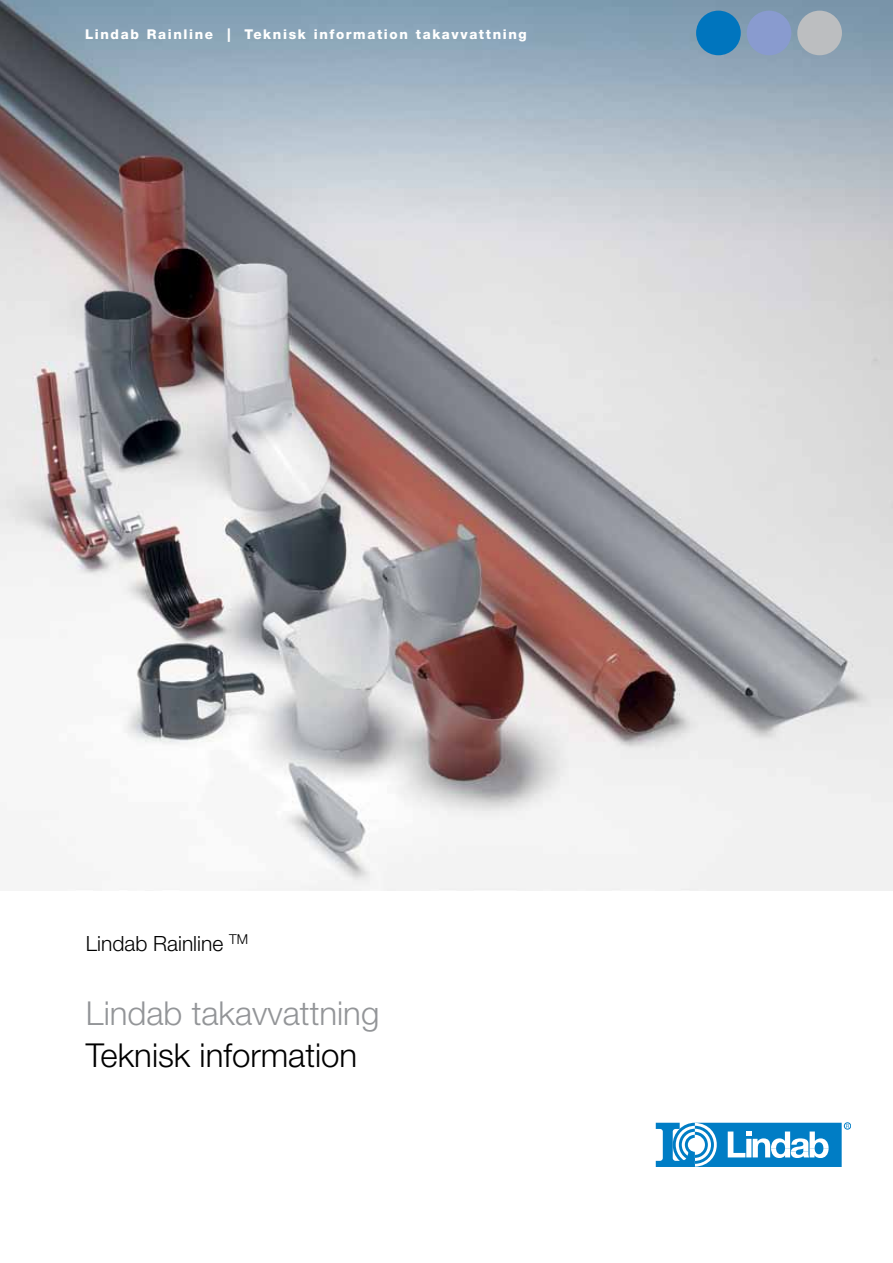
<style>
.page{position:relative;width:893px;height:1263px;background:#fff}
.page>*{position:absolute;margin:0;border:0;box-sizing:border-box;transform-origin:0 0}
.t1{font:300 33px "Helvetica Neue LT Pro";color:#939598}
.t2{font:300 33px "Helvetica Neue LT Pro";color:#000}
.t3{font:300 21px "Helvetica Neue LT Pro";color:#000}
.t4{font:800 13.5px "Helvetica Neue LT Pro";letter-spacing:.12em;color:#fff}
</style>
<div class="page">
<img style="left:0;top:0;width:893px;height:890px">
<div style="left:696px;top:11px;width:45px;height:44px;background:#0075be;border-radius:50%"></div>
<div style="left:747px;top:11px;width:44px;height:44px;background:#899bcf;border-radius:50%"></div>
<div style="left:797px;top:11px;width:45px;height:44px;background:#bcbec0;border-radius:50%"></div>
<div style="left:844px;top:1123px;width:7px;height:6px;border:1px solid #007dc5;border-radius:50%"></div>
<svg style="left:656px;top:1123px;width:193px;height:44px"></svg>
<p class="t4" style="left:85px;top:27px;width:443px">Lindab Rainline | Teknisk information takavvattning</p>
<h2 class="t3" style="left:86px;top:930px;width:164px">Lindab Rainline <sup>TM</sup></h2>
<h1 class="t1" style="left:86px;top:993px;width:295px">Lindab takavvattning</h1>
<h1 class="t2" style="left:86px;top:1035px;width:273px">Teknisk information</h1>
</div>
